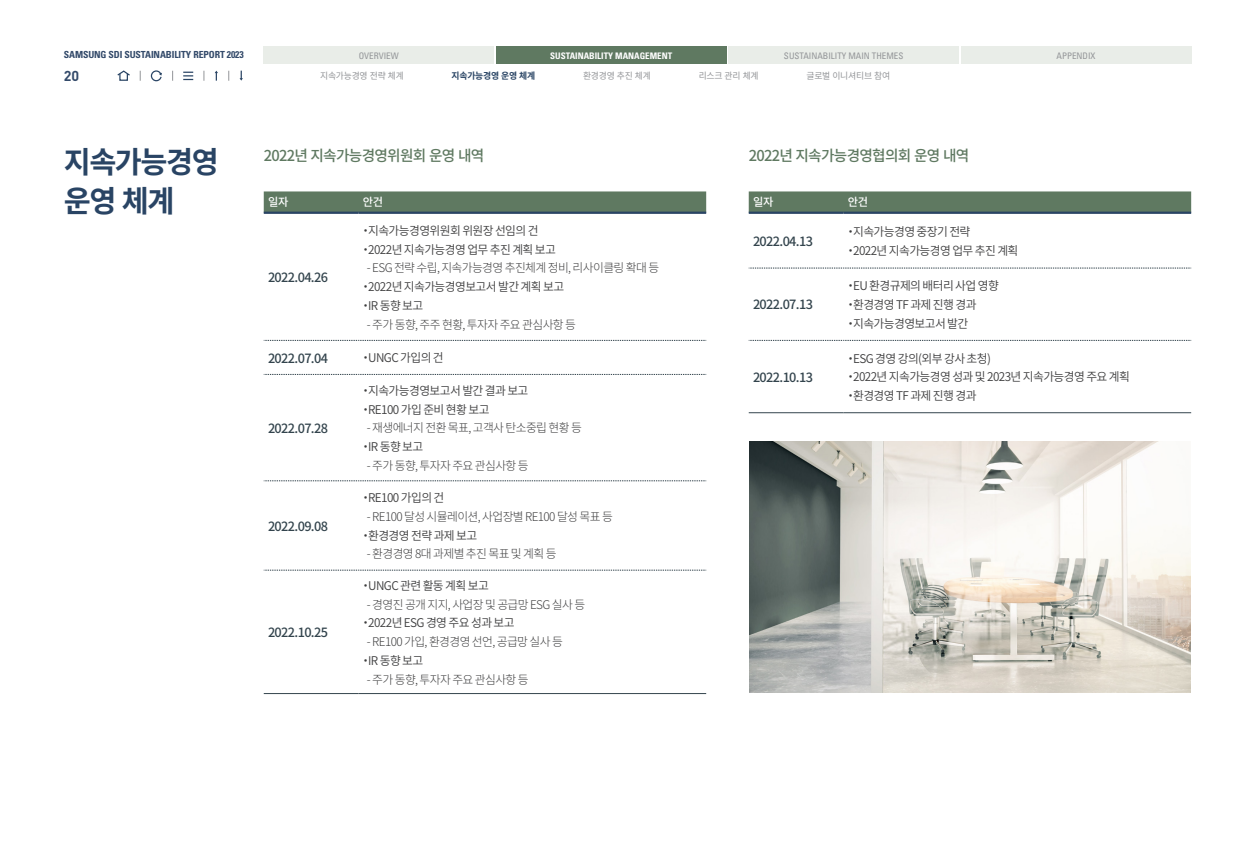
<style>
.page{position:relative;width:1255px;height:851px;background:#fff}
.page>*{position:absolute;margin:0;border:0;box-sizing:border-box;transform-origin:0 0}
.t1{font:700 30px "Noto Sans CJ Kkr";letter-spacing:-.05em;color:#294464}
.t2{font:500 15px "Noto Sans CJ Kkr";letter-spacing:-.05em;color:#5f7961}
.t3{font:700 14.25px "DIN Pro";color:#334a6a}
.t4{font:500 12.75px "Noto Sans CJ Kkr";letter-spacing:-.05em;color:#33444d}
.t5{font:600 12px "Noto Sans CJ Kkr";letter-spacing:-.05em;color:#3e3e3f}
.t6{font:300 12px "Noto Sans CJ Kkr";letter-spacing:-.05em;color:#3e3e3f}
.t7{font:500 11.25px "Noto Sans CJ Kkr";letter-spacing:-.025em;color:#fff}
.t8{font:700 condensed 9.75px "Univers LT Std";letter-spacing:-.01em;color:#334a6a}
.t9{font:condensed 9px "Univers LT Std";color:#939598}
.t10{font:9px "Noto Sans CJ Kkr";letter-spacing:-.025em;color:#939598}
.t11{font:700 condensed 9px "Univers LT Std";color:#fff}
.t12{font:700 9px "Noto Sans CJ Kkr";letter-spacing:-.025em;color:#294464}
</style>
<div class="page">
<div style="left:264px;top:47px;width:230px;height:17px;background:#e9ede8"></div>
<div style="left:961px;top:47px;width:230px;height:17px;background:#e9ede8"></div>
<div style="left:496px;top:47px;width:230px;height:17px;background:#5f7961"></div>
<div style="left:728px;top:47px;width:230px;height:17px;background:#e9ede8"></div>
<div style="left:119px;top:73px;width:9px;height:8px;border:1px solid #294464"></div>
<svg style="left:117px;top:70px;width:13px;height:7px"></svg>
<svg style="left:183px;top:72px;width:10px;height:8px"></svg>
<svg style="left:150px;top:70px;width:12px;height:12px"></svg>
<svg style="left:215px;top:71px;width:3px;height:10px"></svg>
<svg style="left:239px;top:71px;width:4px;height:10px"></svg>
<div style="left:264px;top:191px;width:442px;height:20px;background:#5f7961"></div>
<svg style="left:264px;top:340px;width:442px;height:1px"></svg>
<svg style="left:264px;top:374px;width:442px;height:1px"></svg>
<svg style="left:264px;top:480px;width:442px;height:1px"></svg>
<svg style="left:264px;top:570px;width:442px;height:1px"></svg>
<hr style="left:264px;top:211px;width:94px;height:3px;background:#294464">
<hr style="left:358px;top:211px;width:348px;height:3px;background:#294464">
<hr style="left:264px;top:693px;width:94px;height:1px;background:#33444d">
<hr style="left:358px;top:693px;width:348px;height:1px;background:#33444d">
<div style="left:748px;top:191px;width:443px;height:20px;background:#5f7961"></div>
<svg style="left:748px;top:268px;width:443px;height:1px"></svg>
<svg style="left:748px;top:340px;width:443px;height:1px"></svg>
<hr style="left:748px;top:211px;width:95px;height:3px;background:#294464">
<hr style="left:843px;top:211px;width:348px;height:3px;background:#294464">
<hr style="left:748px;top:412px;width:95px;height:1px;background:#33444d">
<hr style="left:843px;top:412px;width:348px;height:1px;background:#33444d">
<img style="left:749px;top:441px;width:441px;height:251px">
<p class="t8" style="left:64px;top:49px;width:181px">SAMSUNG SDI SUSTAINABILITY REPORT 2023</p>
<p class="t3" style="left:64px;top:66px;width:17px">20</p>
<p class="t9" style="left:359px;top:50px;width:42px">OVERVIEW</p>
<p class="t11" style="left:550px;top:50px;width:123px">SUSTAINABILITY MANAGEMENT</p>
<p class="t9" style="left:784px;top:50px;width:121px">SUSTAINABILITY MAIN THEMES</p>
<p class="t9" style="left:1056px;top:50px;width:41px">APPENDIX</p>
<p class="t10" style="left:320px;top:70px;width:85px">지속가능경영 전략 체계</p>
<p class="t12" style="left:451px;top:70px;width:85px">지속가능경영 운영 체계</p>
<p class="t10" style="left:583px;top:70px;width:69px">환경경영 추진 체계</p>
<p class="t10" style="left:698px;top:70px;width:61px">리스크 관리 체계</p>
<p class="t10" style="left:806px;top:70px;width:85px">글로벌 이니셔티브 참여</p>
<p class="t1" style="left:64px;top:145px;width:156px">지속가능경영</p>
<p class="t1" style="left:64px;top:184px;width:112px">운영 체계</p>
<p class="t2" style="left:264px;top:147px;width:222px">2022년 지속가능경영위원회 운영 내역</p>
<p class="t2" style="left:748px;top:147px;width:222px">2022년 지속가능경영협의회 운영 내역</p>
<p class="t7" style="left:268px;top:195px;width:22px">일자</p>
<p class="t7" style="left:363px;top:195px;width:22px">안건</p>
<p class="t7" style="left:753px;top:195px;width:22px">일자</p>
<p class="t7" style="left:847px;top:195px;width:22px">안건</p>
<p class="t4" style="left:753px;top:234px;width:62px">2022.04.13</p>
<p class="t5" style="left:360px;top:224px;width:180px">・지속가능경영위원회 위원장 선임의 건</p>
<p class="t5" style="left:360px;top:242px;width:197px">・2022년 지속가능경영 업무 추진 계획 보고</p>
<p class="t6" style="left:367px;top:261px;width:294px">- ESG 전략 수립, 지속가능경영 추진체계 정비, 리사이클링 확대 등</p>
<p class="t5" style="left:360px;top:280px;width:206px">・2022년 지속가능경영보고서 발간 계획 보고</p>
<p class="t5" style="left:360px;top:299px;width:65px">・IR 동향 보고</p>
<p class="t6" style="left:367px;top:317px;width:210px">- 주가 동향, 주주 현황, 투자자 주요 관심사항 등</p>
<p class="t5" style="left:844px;top:225px;width:127px">・지속가능경영 중장기 전략</p>
<p class="t5" style="left:844px;top:244px;width:175px">・2022년 지속가능경영 업무 추진 계획</p>
<p class="t4" style="left:268px;top:270px;width:62px">2022.04.26</p>
<p class="t5" style="left:844px;top:279px;width:155px">・EU 환경규제의 배터리 사업 영향</p>
<p class="t5" style="left:844px;top:298px;width:133px">・환경경영 TF 과제 진행 경과</p>
<p class="t5" style="left:844px;top:316px;width:125px">・지속가능경영보고서 발간</p>
<p class="t4" style="left:753px;top:297px;width:62px">2022.07.13</p>
<p class="t4" style="left:268px;top:350px;width:62px">2022.07.04</p>
<p class="t5" style="left:360px;top:351px;width:85px">・UNGC 가입의 건</p>
<p class="t4" style="left:268px;top:421px;width:62px">2022.07.28</p>
<p class="t4" style="left:268px;top:518px;width:62px">2022.09.08</p>
<p class="t4" style="left:268px;top:625px;width:62px">2022.10.25</p>
<p class="t5" style="left:360px;top:383px;width:170px">・지속가능경영보고서 발간 결과 보고</p>
<p class="t5" style="left:360px;top:402px;width:131px">・RE100 가입 준비 현황 보고</p>
<p class="t6" style="left:367px;top:421px;width:216px">- 재생에너지 전환 목표, 고객사 탄소중립 현황 등</p>
<p class="t5" style="left:360px;top:440px;width:65px">・IR 동향 보고</p>
<p class="t6" style="left:367px;top:458px;width:163px">- 주가 동향, 투자자 주요 관심사항 등</p>
<p class="t5" style="left:360px;top:491px;width:86px">・RE100 가입의 건</p>
<p class="t6" style="left:367px;top:509px;width:247px">- RE100 달성 시뮬레이션, 사업장별 RE100 달성 목표 등</p>
<p class="t5" style="left:360px;top:528px;width:119px">・환경경영 전략 과제 보고</p>
<p class="t6" style="left:367px;top:547px;width:191px">- 환경경영 8대 과제별 추진 목표 및 계획 등</p>
<p class="t5" style="left:360px;top:578px;width:130px">・UNGC 관련 활동 계획 보고</p>
<p class="t6" style="left:367px;top:597px;width:220px">- 경영진 공개 지지, 사업장 및 공급망 ESG 실사 등</p>
<p class="t5" style="left:360px;top:616px;width:156px">・2022년 ESG 경영 주요 성과 보고</p>
<p class="t6" style="left:367px;top:634px;width:197px">- RE100 가입, 환경경영 선언, 공급망 실사 등</p>
<p class="t5" style="left:360px;top:653px;width:65px">・IR 동향 보고</p>
<p class="t6" style="left:367px;top:672px;width:163px">- 주가 동향, 투자자 주요 관심사항 등</p>
<p class="t4" style="left:753px;top:370px;width:62px">2022.10.13</p>
<p class="t5" style="left:844px;top:351px;width:147px">・ESG 경영 강의(외부 강사 초청)</p>
<p class="t5" style="left:844px;top:370px;width:286px">・2022년 지속가능경영 성과 및 2023년 지속가능경영 주요 계획</p>
<p class="t5" style="left:844px;top:389px;width:133px">・환경경영 TF 과제 진행 경과</p>
</div>
